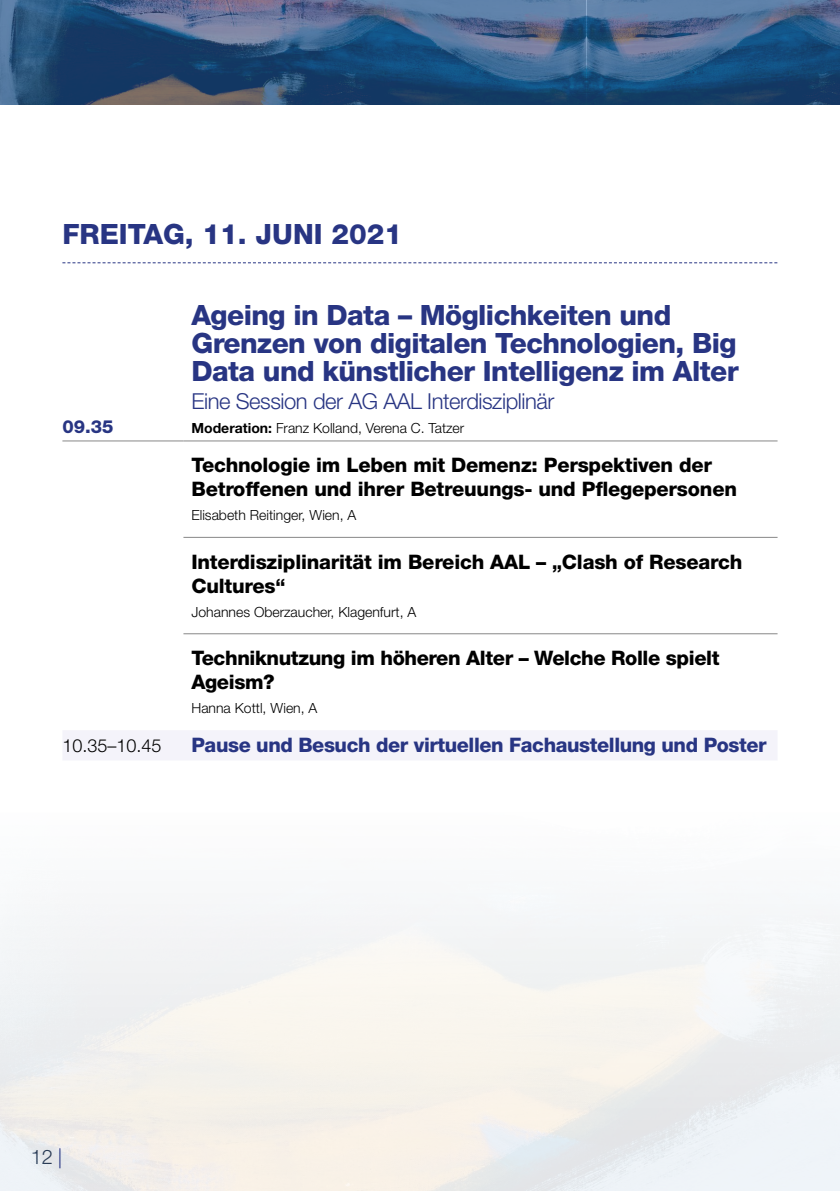
<style>
.page{position:relative;width:840px;height:1191px;background:#fff}
.page>*{position:absolute;margin:0;border:0;box-sizing:border-box;transform-origin:0 0}
.t1{font:800 28px/28px "Helvetica Neue LT Std";letter-spacing:-.02em;color:#283583}
.t2{font:800 28px "Helvetica Neue LT Std";color:#283583}
.t3{font:300 22px "Helvetica Neue LT Std";letter-spacing:-.02em;color:#283583}
.t4{font:800 20px/24px "Helvetica Neue LT Std";letter-spacing:-.01em;color:#000}
.t5{font:800 20px "Helvetica Neue LT Std";letter-spacing:-.02em;color:#283583}
.t6{font:300 20px "Helvetica Neue LT Std";color:#293a54}
.t7{font:300 18px "Helvetica Neue LT Std";color:#000}
.t8{font:800 18px "Helvetica Neue LT Std";color:#283583}
.t9{font:300 14px "Helvetica Neue LT Std";color:#000}
.s1{font-weight:700}
.s2{color:#283583}
</style>
<div class="page">
<img style="left:0;top:0;width:839px;height:105px">
<svg style="left:62px;top:262px;width:715px;height:1px"></svg>
<div style="left:63px;top:731px;width:714px;height:29px;background:#f4f3fa"></div>
<hr style="left:183px;top:633px;width:594px;height:1px;background:#878787">
<hr style="left:183px;top:537px;width:594px;height:1px;background:#878787">
<hr style="left:62px;top:440px;width:121px;height:1px;background:#878787">
<hr style="left:183px;top:440px;width:594px;height:1px;background:#878787">
<h1 class="t2" style="left:62px;top:218px;width:341px">FREITAG, 11. JUNI 2021</h1>
<p class="t8" style="left:62px;top:416px;width:53px">09.35</p>
<h1 class="t1" style="left:191px;top:301px;width:548px">Ageing in Data – Möglichkeiten und<br>Grenzen von digitalen Technologien, Big<br>Data und künstlicher Intelligenz im Alter</h1>
<p class="t3" style="left:191px;top:388px;width:364px">Eine Session der AG AAL Interdisziplinär</p>
<p class="t9" style="left:191px;top:419px;width:274px"><span class="s1">Moderation:</span> Franz Kolland, Verena C. Tatzer</p>
<p class="t4" style="left:191px;top:453px;width:546px">Technologie im Leben mit Demenz: Perspektiven der<br>Betroffenen und ihrer Betreuungs- und Pflegepersonen</p>
<p class="t9" style="left:191px;top:506px;width:166px">Elisabeth Reitinger, Wien, A</p>
<p class="t4" style="left:191px;top:549px;width:552px">Interdisziplinarität im Bereich AAL – „Clash of Research<br>Cultures“</p>
<p class="t9" style="left:191px;top:603px;width:226px">Johannes Oberzaucher, Klagenfurt, A</p>
<p class="t4" style="left:191px;top:646px;width:529px">Techniknutzung im höheren Alter – Welche Rolle spielt<br>Ageism?</p>
<p class="t9" style="left:191px;top:699px;width:127px">Hanna Kottl, Wien, A</p>
<p class="t7" style="left:62px;top:734px;width:101px">10.35–10.45</p>
<p class="t5" style="left:191px;top:733px;width:576px">Pause und Besuch der virtuellen Fachaustellung und Poster</p>
<p class="t6" style="left:31px;top:1144px;width:33px">12 <span class="s2">|</span></p>
</div>
